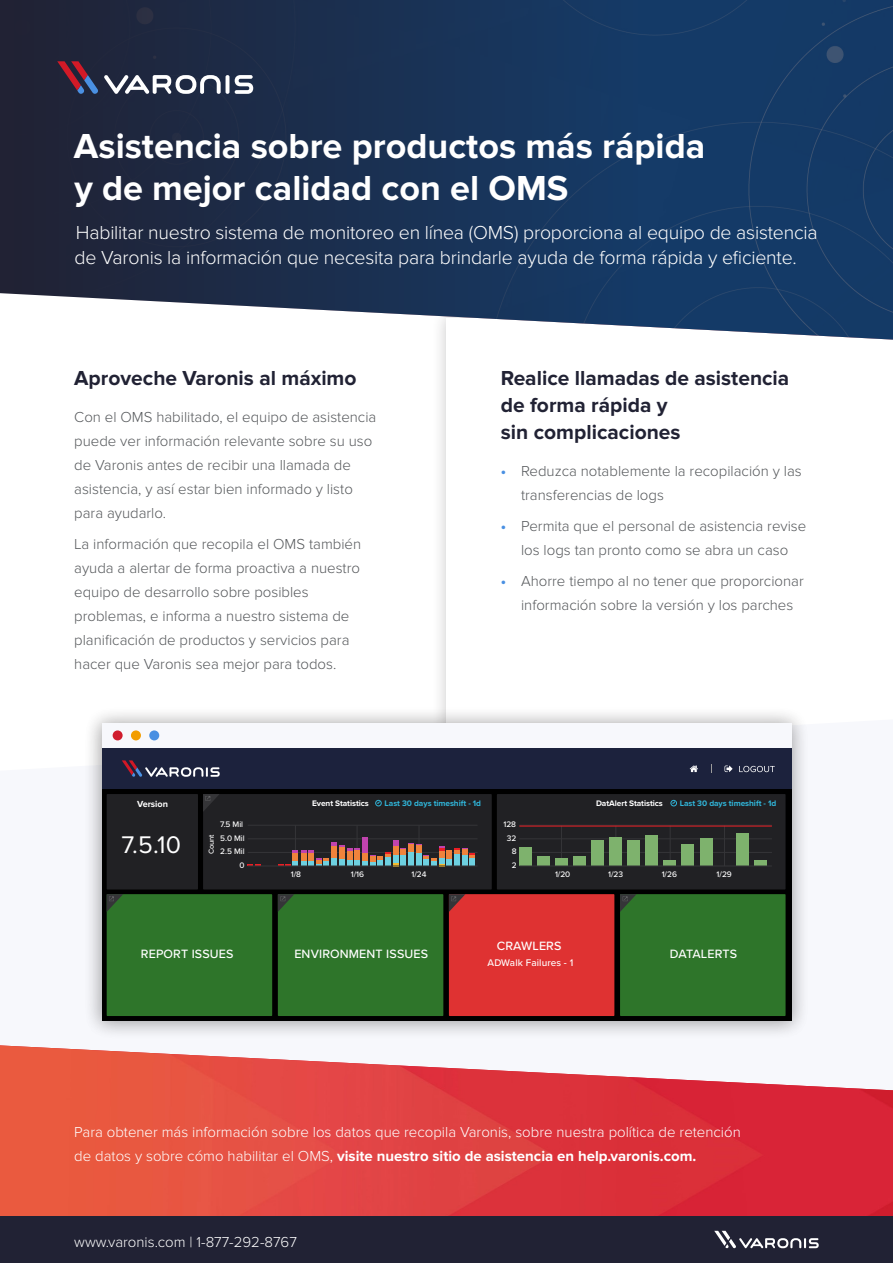
<style>
.page{position:relative;width:893px;height:1263px;background:#fff}
.page>*{position:absolute;margin:0;border:0;box-sizing:border-box;transform-origin:0 0}
.t1{font:700 36px/42px "Proxima Nova";color:#fff}
.t2{font:24.9px "Proxima Nova";color:#fff}
.t3{font:700 21px/27px "Proxima Nova";color:#212234}
.Lede{font:300 19.5px/25.5px "Proxima Nova";letter-spacing:-.01em;color:#fff}
.Body_Text{font:300 15px/24px "Proxima Nova";color:#55585b}
.Body_Text-2{font:300 15px/24px "Proxima Nova";color:#fff}
.t4{font:500 12.45px "Proxima Nova";letter-spacing:.01em;color:#fff}
.t5{font:500 10.05px "Proxima Nova";letter-spacing:.01em;color:#fff}
.t6{font:700 9.15px "Proxima Nova";letter-spacing:-.005em;color:#fff}
.t7{font:500 8.25px/13.5px "Proxima Nova";letter-spacing:-.005em;color:#fff;text-align:right}
.t8{font:700 8.25px "Proxima Nova";letter-spacing:-.005em;color:#30b5d9}
.t9{font:700 8.25px "Proxima Nova";letter-spacing:-.005em;color:#fff}
.t10{font:500 7.5px "Proxima Nova";letter-spacing:-.005em;color:#fff}
.s1{font-weight:700;color:#4a90e2}
.s2{font-weight:700}
</style>
<div class="page">
<div style="left:431px;top:303px;width:462px;height:501px;background:#231f20;opacity:.25"></div>
<div style="left:446px;top:318px;width:447px;height:471px;background:#fff"></div>
<img style="left:0;top:0;width:893px;height:340px">
<img style="left:0;top:1045px;width:893px;height:171px">
<img style="left:77px;top:700px;width:739px;height:348px">
<div style="left:102px;top:748px;width:689px;height:41px;background:#1c223d"></div>
<svg style="left:724px;top:765px;width:8px;height:7px"></svg>
<svg style="left:739px;top:766px;width:36px;height:6px"></svg>
<svg style="left:690px;top:765px;width:8px;height:7px"></svg>
<svg style="left:122px;top:760px;width:98px;height:17px"></svg>
<div style="left:102px;top:724px;width:689px;height:24px;background:#f7f8fc"></div>
<div style="left:113px;top:730px;width:10px;height:10px;background:#d01d2e;border-radius:50%"></div>
<div style="left:131px;top:730px;width:10px;height:10px;background:#f29d00;border-radius:50%"></div>
<div style="left:149px;top:730px;width:10px;height:10px;background:#4a90e2;border-radius:50%"></div>
<svg style="left:102px;top:790px;width:689px;height:231px;background:#020201"></svg>
<div style="left:107px;top:794px;width:91px;height:95px;background:#212124"></div>
<div style="left:107px;top:894px;width:165px;height:122px;background:#2e752a"></div>
<div style="left:278px;top:894px;width:165px;height:122px;background:#2e752a"></div>
<div style="left:449px;top:894px;width:165px;height:122px;background:#df3232"></div>
<div style="left:620px;top:894px;width:165px;height:122px;background:#2e752a"></div>
<div style="left:203px;top:794px;width:289px;height:95px;background:#212124"></div>
<div style="left:497px;top:794px;width:288px;height:95px;background:#212124"></div>
<hr style="left:519px;top:825px;width:253px;height:1px;background:#353538">
<hr style="left:519px;top:838px;width:253px;height:1px;background:#353538">
<hr style="left:519px;top:852px;width:253px;height:1px;background:#353538">
<hr style="left:561px;top:825px;width:1px;height:41px;background:#353538">
<hr style="left:615px;top:825px;width:1px;height:41px;background:#353538">
<hr style="left:670px;top:825px;width:1px;height:41px;background:#353538">
<hr style="left:724px;top:825px;width:1px;height:41px;background:#353538">
<hr style="left:248px;top:825px;width:230px;height:1px;background:#353538">
<hr style="left:248px;top:838px;width:230px;height:1px;background:#353538">
<hr style="left:248px;top:852px;width:230px;height:1px;background:#353538">
<hr style="left:295px;top:825px;width:1px;height:41px;background:#353538">
<hr style="left:357px;top:825px;width:1px;height:41px;background:#353538">
<hr style="left:419px;top:825px;width:1px;height:41px;background:#353538">
<div style="left:519px;top:848px;width:13px;height:18px;background:#7eb26d"></div>
<div style="left:592px;top:840px;width:12px;height:26px;background:#7eb26d"></div>
<div style="left:628px;top:840px;width:12px;height:26px;background:#7eb26d"></div>
<div style="left:610px;top:837px;width:12px;height:29px;background:#7eb26d"></div>
<div style="left:646px;top:836px;width:12px;height:30px;background:#7eb26d"></div>
<div style="left:537px;top:857px;width:13px;height:9px;background:#7eb26d"></div>
<div style="left:555px;top:859px;width:13px;height:7px;background:#7eb26d"></div>
<div style="left:664px;top:861px;width:12px;height:5px;background:#7eb26d"></div>
<div style="left:754px;top:861px;width:13px;height:5px;background:#7eb26d"></div>
<div style="left:682px;top:845px;width:12px;height:21px;background:#7eb26d"></div>
<div style="left:700px;top:839px;width:12px;height:27px;background:#7eb26d"></div>
<div style="left:736px;top:834px;width:12px;height:32px;background:#7eb26d"></div>
<div style="left:573px;top:857px;width:13px;height:9px;background:#7eb26d"></div>
<hr style="left:519px;top:865px;width:253px;height:1px;background:#353538">
<div style="left:462px;top:855px;width:5px;height:11px;background:#6dd0e0"></div>
<div style="left:470px;top:858px;width:5px;height:8px;background:#6dd0e0"></div>
<div style="left:454px;top:854px;width:6px;height:12px;background:#6dd0e0"></div>
<svg style="left:454px;top:848px;width:21px;height:10px"></svg>
<div style="left:362px;top:837px;width:5px;height:15px;background:#c043ae"></div>
<div style="left:447px;top:858px;width:5px;height:8px;background:#6dd0e0"></div>
<div style="left:447px;top:850px;width:5px;height:8px;background:#ef833c"></div>
<svg style="left:278px;top:840px;width:166px;height:25px"></svg>
<hr style="left:519px;top:826px;width:253px;height:1px;background:#ec1e24">
<svg style="left:671px;top:800px;width:6px;height:6px"></svg>
<div style="left:375px;top:800px;width:7px;height:6px;border:1px solid #30b5d9;border-radius:50%"></div>
<hr style="left:248px;top:865px;width:230px;height:1px;background:#353538">
<svg style="left:107px;top:894px;width:16px;height:18px"></svg>
<svg style="left:278px;top:894px;width:16px;height:18px"></svg>
<svg style="left:203px;top:794px;width:16px;height:17px"></svg>
<svg style="left:449px;top:894px;width:16px;height:18px"></svg>
<svg style="left:620px;top:894px;width:17px;height:18px"></svg>
<div style="left:0;top:1216px;width:893px;height:47px;background:#212234"></div>
<svg style="left:714px;top:1231px;width:105px;height:17px"></svg>
<hr style="left:226px;top:75px;width:3px;height:19px;background:#fff;border-radius:2px">
<svg style="left:235px;top:75px;width:18px;height:19px"></svg>
<svg style="left:104px;top:75px;width:117px;height:19px"></svg>
<svg style="left:57px;top:61px;width:41px;height:33px"></svg>
<p class="t1" style="left:74px;top:125px;width:633px">Asistencia sobre productos más rápida y de mejor calidad con el OMS</p>
<p class="Lede" style="left:75px;top:220px;width:745px">Habilitar nuestro sistema de monitoreo en línea (OMS) proporciona al equipo de asistencia de Varonis la información que necesita para brindarle ayuda de forma rápida y eficiente.</p>
<h3 class="t3" style="left:74px;top:365px;width:284px">Aproveche Varonis al máximo</h3>
<p class="Body_Text" style="left:74px;top:405px;width:304px">Con el OMS habilitado, el equipo de asistencia puede ver información relevante sobre su uso de Varonis antes de recibir una llamada de asistencia, y así estar bien informado y listo para ayudarlo.</p>
<p class="Body_Text" style="left:74px;top:532px;width:288px">La información que recopila el OMS también ayuda a alertar de forma proactiva a nuestro equipo de desarrollo sobre posibles problemas, e informa a nuestro sistema de planificación de productos y servicios para hacer que Varonis sea mejor para todos.</p>
<h3 class="t3" style="left:501px;top:365px;width:290px">Realice llamadas de asistencia de forma rápida y<br>sin complicaciones</h3>
<p class="Body_Text" style="left:521px;top:459px;width:282px;text-indent:-20px"><span class="s1">•</span> Reduzca notablemente la recopilación y las transferencias de logs</p>
<p class="Body_Text" style="left:501px;top:514px;width:307px;text-align:center"><span class="s1">•</span> Permita que el personal de asistencia revise los logs tan pronto como se abra un caso</p>
<p class="Body_Text" style="left:521px;top:569px;width:284px;text-indent:-20px"><span class="s1">•</span> Ahorre tiempo al no tener que proporcionar información sobre la versión y los parches</p>
<p class="t6" style="left:137px;top:798px;width:32px">Version</p>
<p class="t9" style="left:312px;top:798px;width:58px">Event Statistics</p>
<p class="t7" style="left:220px;top:817px;width:25px">7.5 Mil</p>
<p class="t7" style="left:503px;top:817px;width:15px">128<br>32<br>8<br>2</p>
<p class="t8" style="left:385px;top:798px;width:98px">Last 30 days timeshift - 1d</p>
<p class="t9" style="left:596px;top:798px;width:68px">DatAlert Statistics</p>
<p class="t8" style="left:680px;top:798px;width:98px">Last 30 days timeshift - 1d</p>
<p class="t10" style="left:206px;top:854px;width:21px;rotate:-90deg">Count</p>
<p class="t7" style="left:220px;top:831px;width:26px;text-align:left">5.0 Mil<br>2.5 Mil</p>
<p class="t2" style="left:122px;top:829px;width:61px">7.5.10</p>
<p class="t7" style="left:239px;top:858px;width:7px">0</p>
<p class="t7" style="left:291px;top:867px;width:12px">1/8</p>
<p class="t7" style="left:351px;top:867px;width:15px">1/16</p>
<p class="t7" style="left:411px;top:867px;width:17px">1/24</p>
<p class="t7" style="left:555px;top:867px;width:17px">1/20</p>
<p class="t7" style="left:608px;top:867px;width:16px">1/23</p>
<p class="t7" style="left:662px;top:867px;width:17px">1/26</p>
<p class="t7" style="left:717px;top:867px;width:17px">1/29</p>
<p class="t4" style="left:141px;top:944px;width:94px">REPORT ISSUES</p>
<p class="t4" style="left:294px;top:944px;width:135px">ENVIRONMENT ISSUES</p>
<p class="t4" style="left:497px;top:937px;width:66px">CRAWLERS</p>
<p class="t5" style="left:488px;top:955px;width:87px">ADWalk Failures - 1</p>
<p class="t4" style="left:670px;top:944px;width:69px">DATALERTS</p>
<p class="Body_Text-2" style="left:74px;top:1120px;width:668px">Para obtener más información sobre los datos que recopila Varonis, sobre nuestra política de retención de datos y sobre cómo habilitar el OMS, <span class="s2">visite nuestro sitio de asistencia en help.varonis.com.</span></p>
<p class="Body_Text-2" style="left:74px;top:1230px;width:224px">www.varonis.com | 1-877-292-8767</p>
</div>
